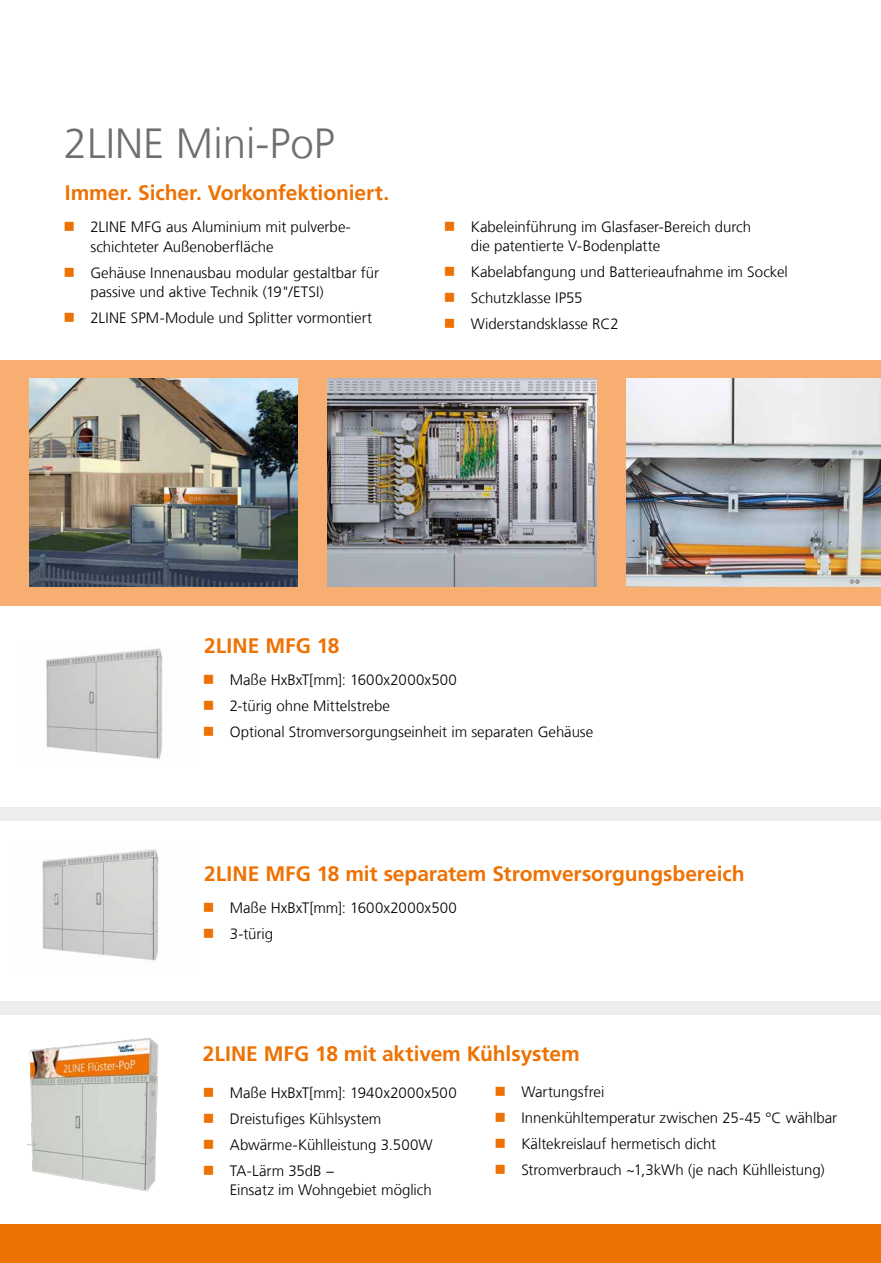
<style>
.page{position:relative;width:881px;height:1263px;background:#fff}
.page>*{position:absolute;margin:0;border:0;box-sizing:border-box;transform-origin:0 0}
.t1{font:300 42px "Frutigerfor Hauff";color:#706f6f}
.t2{font:700 21px "Frutigerfor Hauff";letter-spacing:-.005em;color:#ee7203}
.t3{font:300 15px/26px "Frutigerfor Hauff";color:#000}
</style>
<div class="page">
<div style="left:0;top:1225px;width:880px;height:38px;background:#ee7203"></div>
<div style="left:0;top:360px;width:880px;height:246px;background:#f7ae70"></div>
<div style="left:0;top:807px;width:880px;height:14px;background:#ededed"></div>
<img style="left:46px;top:648px;width:117px;height:111px">
<div style="left:0;top:1001px;width:880px;height:14px;background:#ededed"></div>
<img style="left:29px;top:379px;width:268px;height:208px">
<img style="left:328px;top:379px;width:267px;height:208px">
<img style="left:626px;top:379px;width:254px;height:208px">
<img style="left:42px;top:849px;width:117px;height:112px">
<img style="left:27px;top:1037px;width:132px;height:155px">
<h1 class="t1" style="left:64px;top:117px;width:272px">2LINE Mini-PoP</h1>
<h2 class="t2" style="left:65px;top:180px;width:326px">Immer. Sicher. Vorkonfektioniert.</h2>
<p class="t3" style="left:90px;top:217px;width:262px;line-height:19.5px">2LINE MFG aus Aluminium mit pulverbe&shy;schichteter Außenoberfläche</p>
<p class="t3" style="left:90px;top:263px;width:290px;line-height:19.5px">Gehäuse Innenausbau modular gestaltbar für passive und aktive Technik (19"/ETSI)</p>
<p class="t3" style="left:90px;top:305px;width:283px">2LINE SPM-Module und Splitter vormontiert</p>
<p class="t3" style="left:470px;top:217px;width:282px;line-height:19.5px">Kabeleinführung im Glasfaser-Bereich durch die patentierte V-Bodenplatte</p>
<p class="t3" style="left:470px;top:259px;width:318px">Kabelabfangung und Batterieaufnahme im Sockel<br>Schutzklasse IP55<br>Widerstandsklasse RC2</p>
<h2 class="t2" style="left:204px;top:633px;width:137px">2LINE MFG 18</h2>
<p class="t3" style="left:230px;top:667px;width:365px">Maße HxBxT[mm]: 1600x2000x500<br>2-türig ohne Mittelstrebe<br>Optional Stromversorgungseinheit im separaten Gehäuse</p>
<h2 class="t2" style="left:204px;top:860px;width:541px">2LINE MFG 18 mit separatem Stromversorgungsbereich</h2>
<p class="t3" style="left:230px;top:895px;width:228px">Maße HxBxT[mm]: 1600x2000x500<br>3-türig</p>
<h2 class="t2" style="left:202px;top:1041px;width:378px">2LINE MFG 18 mit aktivem Kühlsystem</h2>
<p class="t3" style="left:230px;top:1080px;width:228px">Maße HxBxT[mm]: 1940x2000x500<br>Dreistufiges Kühlsystem<br>Abwärme-Kühlleistung 3.500W<br>TA-Lärm 35dB −</p>
<p class="t3" style="left:230px;top:1177px;width:203px">Einsatz im Wohngebiet möglich</p>
<p class="t3" style="left:521px;top:1079px;width:317px">Wartungsfrei<br>Innenkühltemperatur zwischen 25-45 °C wählbar Kältekreislauf hermetisch dicht<br>Stromverbrauch ~1,3kWh (je nach Kühlleistung)</p>
</div>
